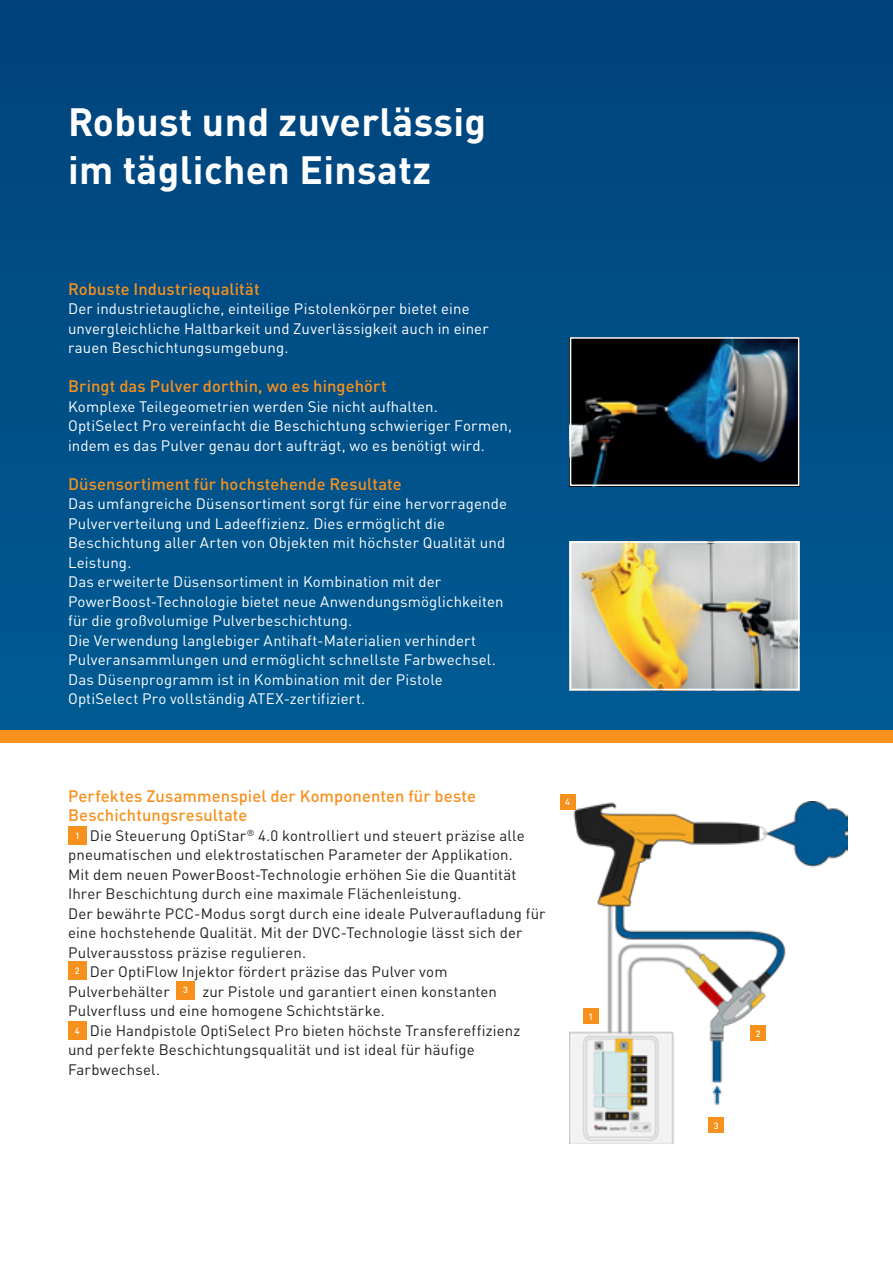
<style>
.page{position:relative;width:893px;height:1263px;background:#fff}
.page>*{position:absolute;margin:0;border:0;box-sizing:border-box;transform-origin:0 0}
.t1{font:700 39px/48px "DIN Pro";letter-spacing:.01em;color:#fff}
.t2{font:500 16.5px/19.5px "DIN Pro";letter-spacing:.005em;color:#f6911e}
.t3{font:15px/19.5px "DIN Pro";letter-spacing:.01em;color:#fff}
.t4{font:15px/19.5px "DIN Pro";letter-spacing:.01em;color:#231f20}
.t5{font:500 9px "DIN Pro";color:#fff}
</style>
<div class="page">
<div style="left:0;top:0;width:893px;height:737px;background:linear-gradient(to right,#004f87,#014c84)"></div>
<div style="left:0;top:0;width:13px;height:737px;background:#004e86"></div>
<div style="left:0;top:730px;width:893px;height:13px;background:#f6911e"></div>
<div style="left:68px;top:826px;width:19px;height:19px;background:#f6911e"></div>
<div style="left:68px;top:961px;width:18px;height:18px;background:#f6911e"></div>
<div style="left:176px;top:981px;width:19px;height:18px;background:#f6911e"></div>
<div style="left:68px;top:1021px;width:18px;height:18px;background:#f6911e"></div>
<img style="left:573px;top:544px;width:223px;height:143px">
<img style="left:573px;top:340px;width:223px;height:143px">
<img style="left:569px;top:802px;width:278px;height:341px">
<div style="left:583px;top:1008px;width:16px;height:16px;background:#f6911e"></div>
<div style="left:750px;top:1025px;width:16px;height:16px;background:#f6911e"></div>
<div style="left:708px;top:1117px;width:16px;height:16px;background:#f6911e"></div>
<div style="left:560px;top:794px;width:15px;height:15px;background:#f6911e"></div>
<div style="left:570px;top:541px;width:229px;height:149px;border:2px solid #fff"></div>
<div style="left:570px;top:337px;width:229px;height:149px;border:2px solid #fff"></div>
<h1 class="t1" style="left:68px;top:93px;width:420px">Robust und zuverlässig im täglichen Einsatz</h1>
<p class="t2" style="left:68px;top:277px;width:193px">Robuste Industriequalität</p>
<p class="t3" style="left:68px;top:297px;width:422px">Der industrietaugliche, einteilige Pistolenkörper bietet eine unvergleichliche Haltbarkeit und Zuverlässigkeit auch in einer rauen Beschichtungsumgebung.</p>
<p class="t2" style="left:68px;top:375px;width:320px">Bringt das Pulver dorthin, wo es hingehört</p>
<p class="t3" style="left:68px;top:395px;width:446px">Komplexe Teilegeometrien werden Sie nicht aufhalten.<br>OptiSelect Pro vereinfacht die Beschichtung schwieriger Formen, indem es das Pulver genau dort aufträgt, wo es benötigt wird.</p>
<p class="t2" style="left:68px;top:472px;width:335px">Düsensortiment für hochstehende Resultate</p>
<p class="t3" style="left:68px;top:492px;width:441px">Das umfangreiche Düsensortiment sorgt für eine hervorragende Pulververteilung und Ladeeffizienz. Dies ermöglicht die Beschichtung aller Arten von Objekten mit höchster Qualität und Leistung.<br>Das erweiterte Düsensortiment in Kombination mit der PowerBoost‑Technologie bietet neue Anwendungsmöglichkeiten für die großvolumige Pulverbeschichtung.<br>Die Verwendung langlebiger Antihaft-Materialien verhindert Pulveransammlungen und ermöglicht schnellste Farbwechsel.<br>Das Düsenprogramm ist in Kombination mit der Pistole OptiSelect Pro vollständig ATEX-zertifiziert.</p>
<p class="t2" style="left:68px;top:784px;width:410px">Perfektes Zusammenspiel der Komponenten für beste<br>Beschichtungsresultate</p>
<p class="t4" style="left:90px;top:824px;width:436px">Die Steuerung OptiStar<sup>®</sup> 4.0 kontrolliert und steuert präzise alle</p>
<p class="t4" style="left:68px;top:843px;width:446px">pneumatischen und elektrostatischen Parameter der Applikation.</p>
<p class="t4" style="left:68px;top:863px;width:450px">Mit dem neuen PowerBoost-Technologie erhöhen Sie die Quantität</p>
<p class="t4" style="left:68px;top:882px;width:395px">Ihrer Beschichtung durch eine maximale Flächenleistung.</p>
<p class="t4" style="left:68px;top:902px;width:479px">Der bewährte PCC-Modus sorgt durch eine ideale Pulveraufladung für</p>
<p class="t4" style="left:68px;top:921px;width:456px">eine hochstehende Qualität. Mit der DVC-Technologie lässt sich der</p>
<p class="t4" style="left:68px;top:941px;width:240px">Pulverausstoss präzise regulieren.</p>
<p class="t4" style="left:90px;top:960px;width:359px">Der OptiFlow Injektor fördert präzise das Pulver vom</p>
<p class="t4" style="left:68px;top:980px;width:103px">Pulverbehälter</p>
<p class="t5" style="left:75px;top:828px;width:6px">1</p>
<p class="t5" style="left:75px;top:963px;width:6px">2</p>
<p class="t4" style="left:68px;top:980px;width:430px;text-indent:134px">zur Pistole und garantiert einen konstanten<br>Pulverfluss und eine homogene Schichtstärke.</p>
<p class="t4" style="left:68px;top:1019px;width:454px;text-indent:22px">Die Handpistole OptiSelect Pro bieten höchste Transfereffizienz und perfekte Beschichtungsqualität und ist ideal für häufige<br>Farbwechsel.</p>
<p class="t5" style="left:183px;top:983px;width:6px">3</p>
<p class="t5" style="left:75px;top:1023px;width:6px">4</p>
<p class="t5" style="left:565px;top:794px;width:6px">4</p>
<p class="t5" style="left:588px;top:1009px;width:6px">1</p>
<p class="t5" style="left:714px;top:1118px;width:6px">3</p>
<p class="t5" style="left:756px;top:1026px;width:6px">2</p>
</div>
